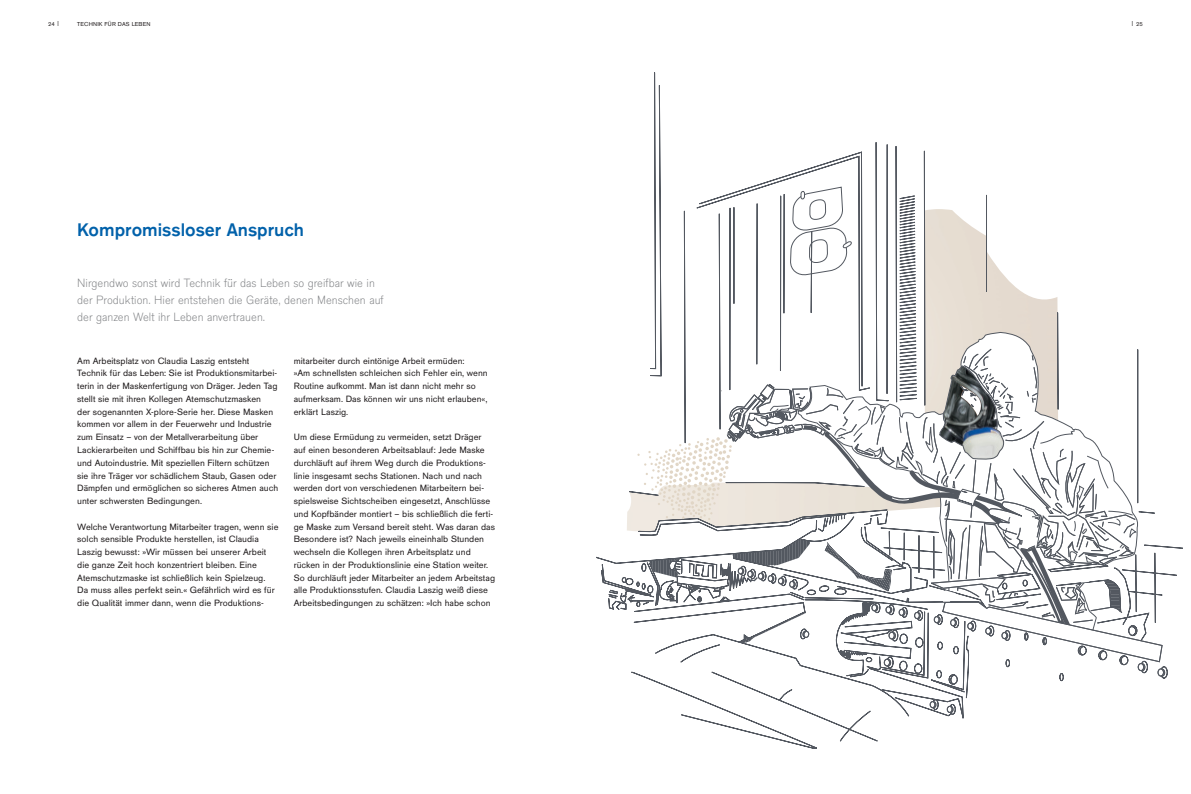
<style>
.page{position:relative;width:1191px;height:794px;background:#fff}
.page>*{position:absolute;margin:0;border:0;box-sizing:border-box;transform-origin:0 0}
.t1{font:700 19px "Draeger San";color:#0161aa}
.t2{font:300 12.5px/17px "Draeger San";color:#808285}
.t3{font:9.5px/12.8px "Draeger San";color:#231f20}
.t4{font:6px "Draeger San";letter-spacing:.025em;color:#231f20}
.t5{font:6px "Draeger San Tab";color:#231f20}
.s1{font-family:"Calibri";font-weight:400}
</style>
<div class="page">
<svg style="left:597px;top:73px;width:586px;height:675px"></svg>
<svg style="left:699px;top:152px;width:163px;height:35px"></svg>
<svg style="left:627px;top:558px;width:331px;height:183px"></svg>
<div style="left:597px;top:350px;width:52px;height:44px;background:#fff"></div>
<svg style="left:637px;top:187px;width:530px;height:527px"></svg>
<p class="t5" style="left:48px;top:20px;width:13px">24 |</p>
<p class="t4" style="left:77px;top:20px;width:75px">TECHNIK FÜR DAS LEBEN</p>
<p class="t5" style="left:1130px;top:20px;width:13px">| 25</p>
<h1 class="t1" style="left:77px;top:218px;width:228px">Kompromissloser Anspruch</h1>
<h2 class="t2" style="left:77px;top:274px;width:308px">Nirgendwo sonst wird Technik fu<span class="s1">̈</span>r das Leben so greifbar wie in der Produktion. Hier entstehen die Geräte, denen Menschen auf der ganzen Welt ihr Leben anvertrauen.</h2>
<p class="t3" style="left:77px;top:354px;width:202px">Am Arbeitsplatz von Claudia Laszig entsteht Technik für das Leben: Sie ist Produktionsmitarbei&shy;terin in der Maskenfertigung von Dräger. Jeden Tag stellt sie mit ihren Kollegen Atemschutzmasken<br>der sogenannten X-plore-Serie her. Diese Masken kommen vor allem in der Feuerwehr und Industrie zum Einsatz – von der Metallverarbeitung über Lackierarbeiten und Schiffbau bis hin zur Chemie&shy;und Autoindustrie. Mit speziellen Filtern schützen sie ihre Träger vor schädlichem Staub, Gasen oder Dämpfen und ermöglichen so sicheres Atmen auch unter schwersten Bedingungen.</p>
<p class="t3" style="left:77px;top:520px;width:203px">Welche Verantwortung Mitarbeiter tragen, wenn sie solch sensible Produkte herstellen, ist Claudia Laszig bewusst: »Wir müssen bei unserer Arbeit die ganze Zeit hoch konzentriert bleiben. Eine Atemschutzmaske ist schließlich kein Spielzeug.<br>Da muss alles perfekt sein.« Gefährlich wird es für die Qualität immer dann, wenn die Produktions-</p>
<p class="t3" style="left:294px;top:354px;width:196px">mitarbeiter durch eintönige Arbeit ermüden:<br>»Am schnellsten schleichen sich Fehler ein, wenn Routine aufkommt. Man ist dann nicht mehr so aufmerksam. Das können wir uns nicht erlauben«, erklärt Laszig.</p>
<p class="t3" style="left:294px;top:430px;width:203px">Um diese Ermüdung zu vermeiden, setzt Dräger auf einen besonderen Arbeitsablauf: Jede Maske durchläuft auf ihrem Weg durch die Produktions&shy;linie insgesamt sechs Stationen. Nach und nach werden dort von verschiedenen Mitarbeitern bei&shy;spielsweise Sichtscheiben eingesetzt, Anschlüsse und Kopfbänder montiert – bis schließlich die ferti&shy;ge Maske zum Versand bereit steht. Was daran das Besondere ist? Nach jeweils eineinhalb Stunden wechseln die Kollegen ihren Arbeitsplatz und rücken in der Produktionslinie eine Station weiter.<br>So durchläuft jeder Mitarbeiter an jedem Arbeitstag alle Produktionsstufen. Claudia Laszig weiß diese Arbeitsbedingungen zu schätzen: »Ich habe schon</p>
</div>
